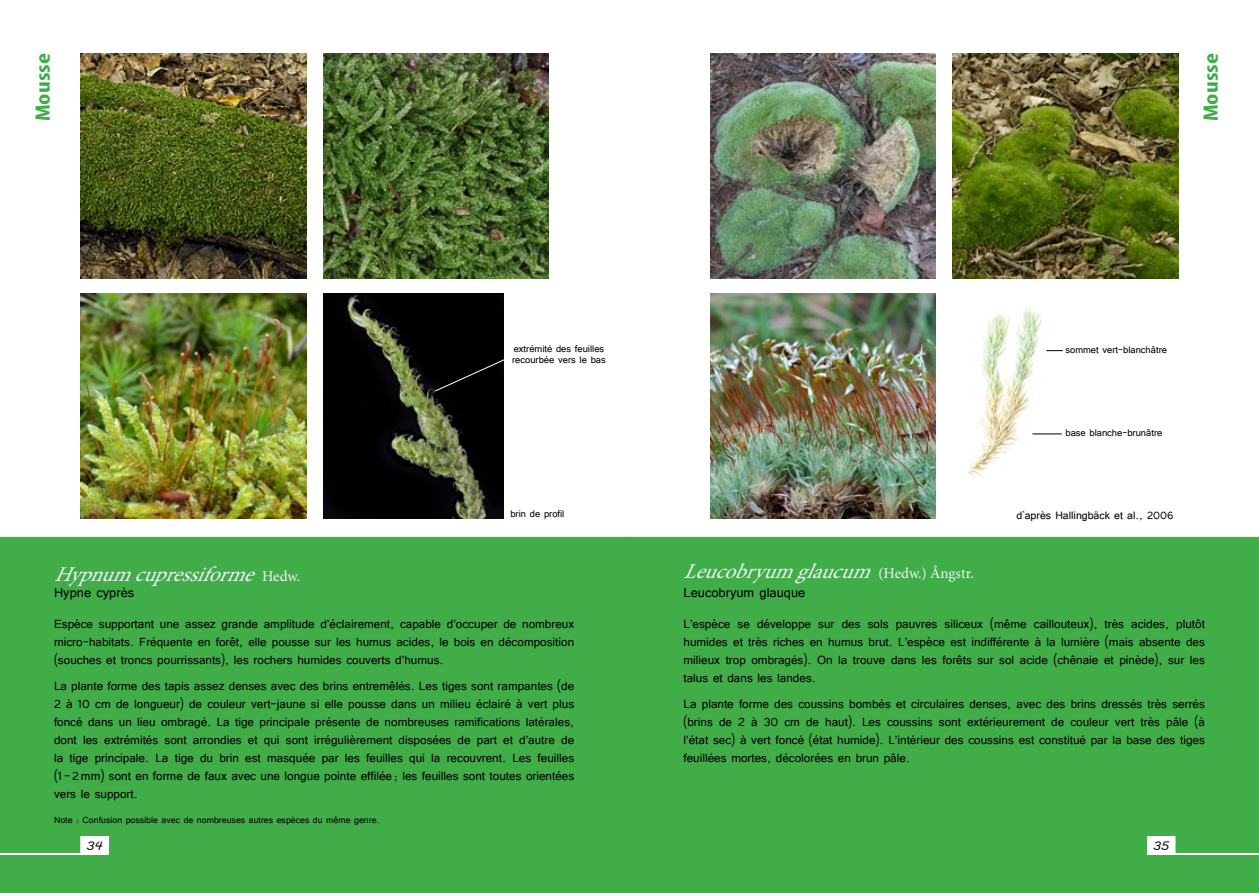
<style>
.page{position:relative;width:1259px;height:893px;background:#fff}
.page>*{position:absolute;margin:0;border:0;box-sizing:border-box;transform-origin:0 0}
.t1{font:italic 21px "Minion Pro";color:#eff2f9}
.t2{font:700 condensed 21px "Myriad Pro";color:#41ad49;scale:1.25 1}
.t3{font:16.5px "Tunga";color:#000}
.t4{font:15px/18px "Tunga";color:#000;text-align:justify}
.t5{font:13.5px "Tunga";color:#000}
.t6{font:12px/11.4px "Tunga";color:#000}
.t7{font:12px "MV Boli";color:#000}
.t8{font:11.25px "Tunga";color:#000}
.s1{font-style:normal;font-size:15px}
</style>
<div class="page">
<div style="left:0;top:537px;width:629px;height:356px;background:#41ad49"></div>
<div style="left:629px;top:537px;width:630px;height:356px;background:#41ad49"></div>
<hr style="left:0;top:853px;width:108px;height:1px;background:#fff">
<hr style="left:0;top:854px;width:108px;height:1px;background:#fff">
<hr style="left:1147px;top:853px;width:112px;height:1px;background:#fff">
<hr style="left:1147px;top:854px;width:112px;height:1px;background:#fff">
<div style="left:81px;top:837px;width:27px;height:17px;background:#fff"></div>
<div style="left:1147px;top:837px;width:27px;height:17px;background:#fff"></div>
<img style="left:81px;top:53px;width:225px;height:226px">
<img style="left:323px;top:53px;width:226px;height:226px">
<img style="left:81px;top:293px;width:225px;height:226px">
<img style="left:323px;top:293px;width:180px;height:226px">
<div style="left:435px;top:356px;width:69px;height:36px;background:#000"></div>
<img style="left:710px;top:53px;width:225px;height:226px">
<img style="left:952px;top:53px;width:226px;height:226px">
<img style="left:710px;top:293px;width:225px;height:226px">
<img style="left:968px;top:306px;width:88px;height:171px">
<svg style="left:1046px;top:350px;width:16px;height:1px"></svg>
<svg style="left:1032px;top:434px;width:29px;height:1px"></svg>
<h1 class="t2" style="left:30px;top:121px;width:56px;rotate:-90deg">Mousse</h1>
<h1 class="t2" style="left:1197px;top:121px;width:56px;rotate:-90deg">Mousse</h1>
<p class="t6" style="left:512px;top:342px;width:95px">extrémité des feuilles recourbée vers le bas</p>
<p class="t6" style="left:1065px;top:343px;width:103px">sommet vert-blanchâtre</p>
<p class="t6" style="left:1065px;top:426px;width:98px">base blanche-brunâtre</p>
<p class="t6" style="left:510px;top:507px;width:56px">brin de profil</p>
<p class="t5" style="left:1016px;top:506px;width:159px">d'après Hallingbäck et al., 2006</p>
<h1 class="t1" style="left:54px;top:560px;width:248px">Hypnumcupressiforme<span class="s1">H e d w .</span></h1>
<p class="t3" style="left:54px;top:582px;width:82px">Hypne cyprès</p>
<p class="t4" style="left:54px;top:614px;width:522px">Espèce supportant une assez grande amplitude d’éclairement, capable d’occuper de nombreux micro-habitats. Fréquente en forêt, elle pousse sur les humus acides, le bois en décomposition (souches et troncs pourrissants), les rochers humides couverts d’humus.</p>
<p class="t4" style="left:54px;top:676px;width:522px">La plante forme des tapis assez denses avec des brins entremêlés. Les tiges sont rampantes (de 2 à 10 cm de longueur) de couleur vert-jaune si elle pousse dans un milieu éclairé à vert plus foncé dans un lieu ombragé. La tige principale présente de nombreuses ramifications latérales, dont les extrémités sont arrondies et qui sont irrégulièrement disposées de part et d’autre de la tige principale. La tige du brin est masquée par les feuilles qui la recouvrent. Les feuilles (1 - 2mm) sont en forme de faux avec une longue pointe effilée ; les feuilles sont toutes orientées vers le support.</p>
<p class="t8" style="left:54px;top:813px;width:327px">Note : Confusion possible avec de nombreuses autres espèces du même genre.</p>
<h1 class="t1" style="left:683px;top:557px;width:292px">Leucobryumglaucum<span class="s1">( H e d w . ) Å n g s t r .</span></h1>
<p class="t3" style="left:683px;top:582px;width:123px">Leucobryum glauque</p>
<p class="t4" style="left:683px;top:614px;width:523px">L’espèce se développe sur des sols pauvres siliceux (même caillouteux), très acides, plutôt humides et très riches en humus brut. L’espèce est indifférente à la lumière (mais absente des milieux trop ombragés). On la trouve dans les forêts sur sol acide (chênaie et pinède), sur les talus et dans les landes.</p>
<p class="t4" style="left:683px;top:694px;width:523px">La plante forme des coussins bombés et circulaires denses, avec des brins dressés très serrés (brins de 2 à 30 cm de haut). Les coussins sont extérieurement de couleur vert très pâle (à l’état sec) à vert foncé (état humide). L’intérieur des coussins est constitué par la base des tiges feuillées mortes, décolorées en brun pâle.</p>
<p class="t7" style="left:86px;top:837px;width:18px">34</p>
<p class="t7" style="left:1153px;top:837px;width:18px">35</p>
</div>
